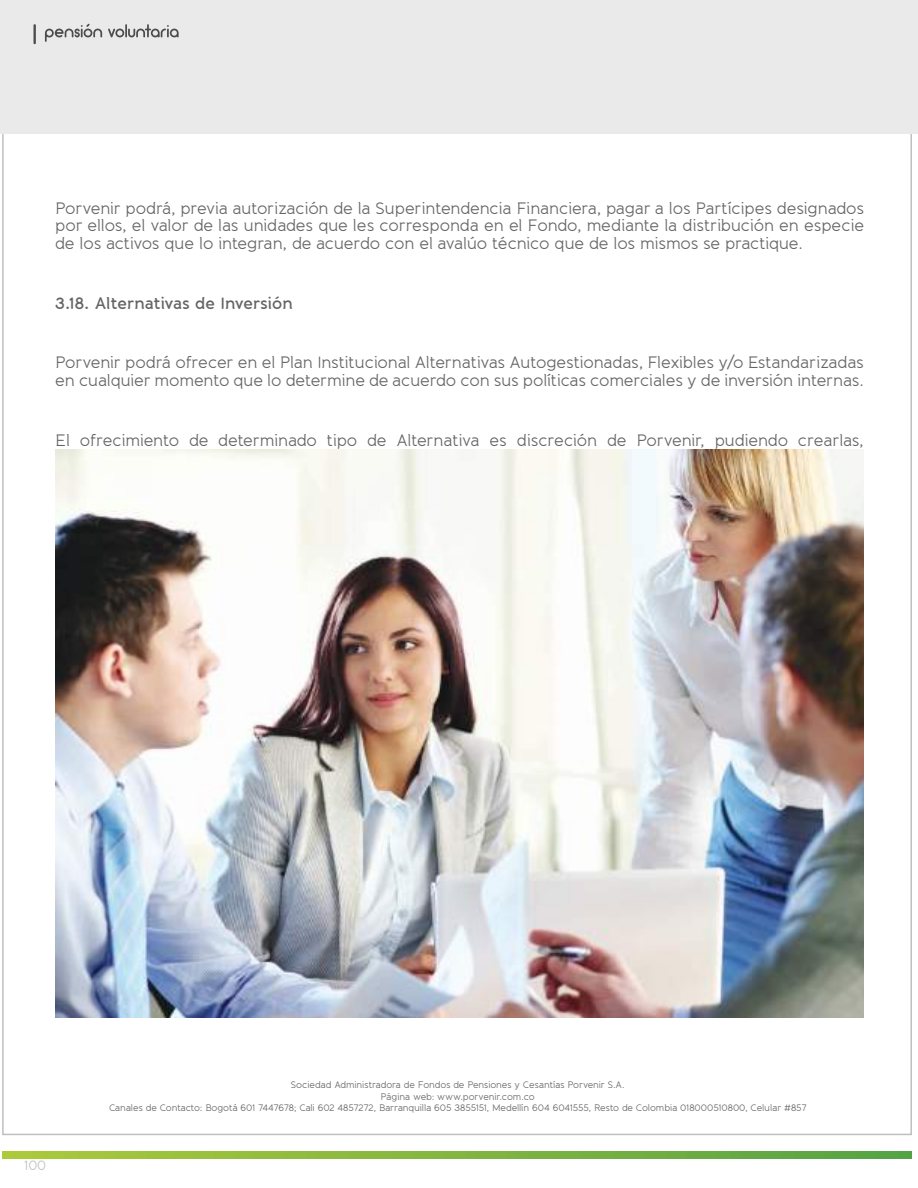
<style>
.page{position:relative;width:918px;height:1188px;background:#fff}
.page>*{position:absolute;margin:0;border:0;box-sizing:border-box;transform-origin:0 0}
.t1{font:16.5px/17.9px "Banda";letter-spacing:-.01em;color:#656365;text-align:justify}
.t2{font:600 16.5px "Banda";color:#656365}
.t3{font:13.5px "Banda";color:#c0bfc1}
.t4{font:9.45px/11.2px "Banda";letter-spacing:-.01em;color:#656365;text-align:center}
</style>
<div class="page">
<div style="left:0;top:0;width:918px;height:134px;background:#ebeaea"></div>
<hr style="left:34px;top:24px;width:2px;height:20px;background:#4e4b4c">
<svg style="left:45px;top:24px;width:57px;height:18px"></svg>
<svg style="left:108px;top:24px;width:71px;height:13px"></svg>
<svg style="left:3px;top:1151px;width:908px;height:8px;background:#81b540"></svg>
<img style="left:55px;top:449px;width:809px;height:569px">
<p class="t1" style="left:55px;top:199px;width:810px">Porvenir podrá, previa autorización de la Superintendencia Financiera, pagar a los Partícipes designados por ellos, el valor de las unidades que les corresponda en el Fondo, mediante la distribución en especie de los activos que lo integran, de acuerdo con el avalúo técnico que de los mismos se practique.</p>
<p class="t2" style="left:55px;top:293px;width:239px">3.18. Alternativas de Inversión</p>
<p class="t1" style="left:55px;top:354px;width:810px">Porvenir podrá ofrecer en el Plan Institucional Alternativas Autogestionadas, Flexibles y/o Estandarizadas en cualquier momento que lo determine de acuerdo con sus políticas comerciales y de inversión internas.</p>
<p class="t1" style="left:55px;top:431px;width:810px">El ofrecimiento de determinado tipo de Alternativa es discreción de Porvenir, pudiendo crearlas,</p>
<p class="t3" style="left:24px;top:1157px;width:23px">100</p>
<p class="t4" style="left:109px;top:1080px;width:699px">Sociedad Administradora de Fondos de Pensiones y Cesantías Porvenir S.A.<br>Página web: www.porvenir.com.co<br>Canales de Contacto: Bogotá 601 7447678; Cali 602 4857272, Barranquilla 605 3855151, Medellín 604 6041555, Resto de Colombia 018000510800, Celular #857</p>
</div>
